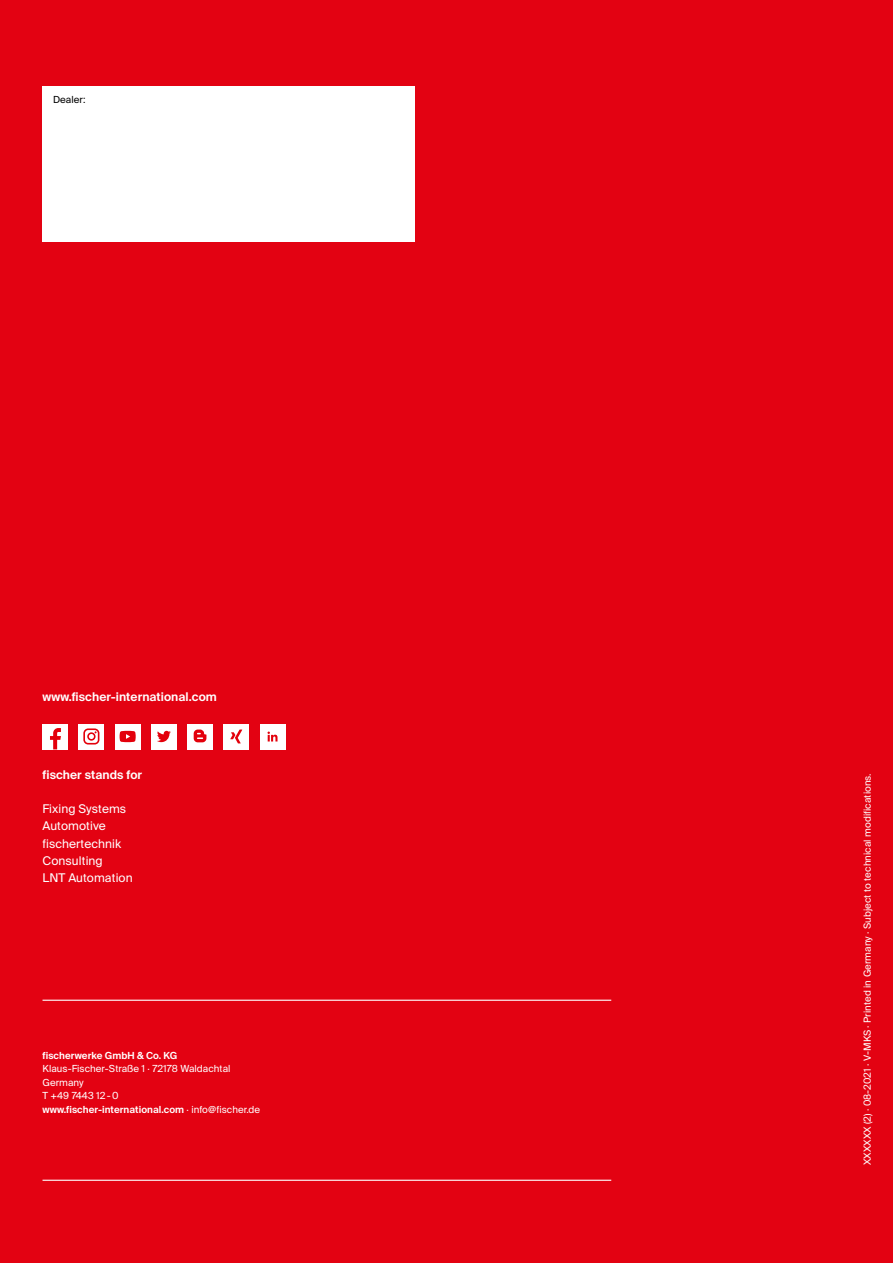
<style>
.page{position:relative;width:893px;height:1263px;background:#e30212}
.page>*{position:absolute;margin:0;border:0;box-sizing:border-box;transform-origin:0 0}
.t1{font:12px/17.2px "fischerstrong";letter-spacing:.005em;color:#fff}
.t2{font:600 12px "fischerstrong";letter-spacing:.005em;color:#fff}
.t3{font:9.75px/13.5px "fischerstrong";letter-spacing:.005em;color:#fff}
.t4{font:600 9.75px "fischerstrong";letter-spacing:.005em;color:#fff}
.t5{font:9.75px "fischerstrong";letter-spacing:.005em;color:#000}
.s1{font-weight:600}
</style>
<div class="page">
<div style="left:43px;top:87px;width:372px;height:155px;background:#fff"></div>
<hr style="left:43px;top:1000px;width:568px;height:1px;background:#fff">
<hr style="left:43px;top:1180px;width:568px;height:1px;background:#fff">
<div style="left:260px;top:723px;width:25px;height:26px;background:#fff"></div>
<svg style="left:267px;top:731px;width:11px;height:10px"></svg>
<div style="left:43px;top:723px;width:25px;height:26px;background:#fff"></div>
<div style="left:78px;top:723px;width:26px;height:26px;background:#fff"></div>
<div style="left:151px;top:723px;width:26px;height:26px;background:#fff"></div>
<div style="left:187px;top:723px;width:26px;height:26px;background:#fff"></div>
<svg style="left:157px;top:731px;width:14px;height:11px"></svg>
<div style="left:223px;top:723px;width:26px;height:26px;background:#fff"></div>
<svg style="left:230px;top:729px;width:12px;height:14px"></svg>
<div style="left:115px;top:723px;width:26px;height:26px;background:#fff"></div>
<svg style="left:120px;top:731px;width:16px;height:11px"></svg>
<svg style="left:83px;top:728px;width:16px;height:16px"></svg>
<svg style="left:194px;top:729px;width:12px;height:13px"></svg>
<svg style="left:50px;top:728px;width:11px;height:21px"></svg>
<p class="t5" style="left:53px;top:94px;width:34px">Dealer:</p>
<p class="t2" style="left:43px;top:690px;width:176px">www.fischer-international.com</p>
<p class="t2" style="left:43px;top:767px;width:101px">fischer stands for</p>
<p class="t1" style="left:43px;top:800px;width:92px">Fixing Systems<br>Automotive fischertechnik<br>Consulting<br>LNT Automation</p>
<p class="t4" style="left:43px;top:1050px;width:136px">fischerwerke GmbH &amp; Co. KG</p>
<p class="t3" style="left:43px;top:1062px;width:219px">Klaus-Fischer-Straße 1 · 72178 Waldachtal<br>Germany<br>T +49 7443 12-0 <span class="s1">www.fischer-international.com</span> · info@fischer.de</p>
<p class="t3" style="left:861px;top:1165px;width:393px;rotate:-90deg">XXXXXX (2) · 08-2021 · V-MKS · Printed in Germany · Subject to technical modifications.</p>
</div>
